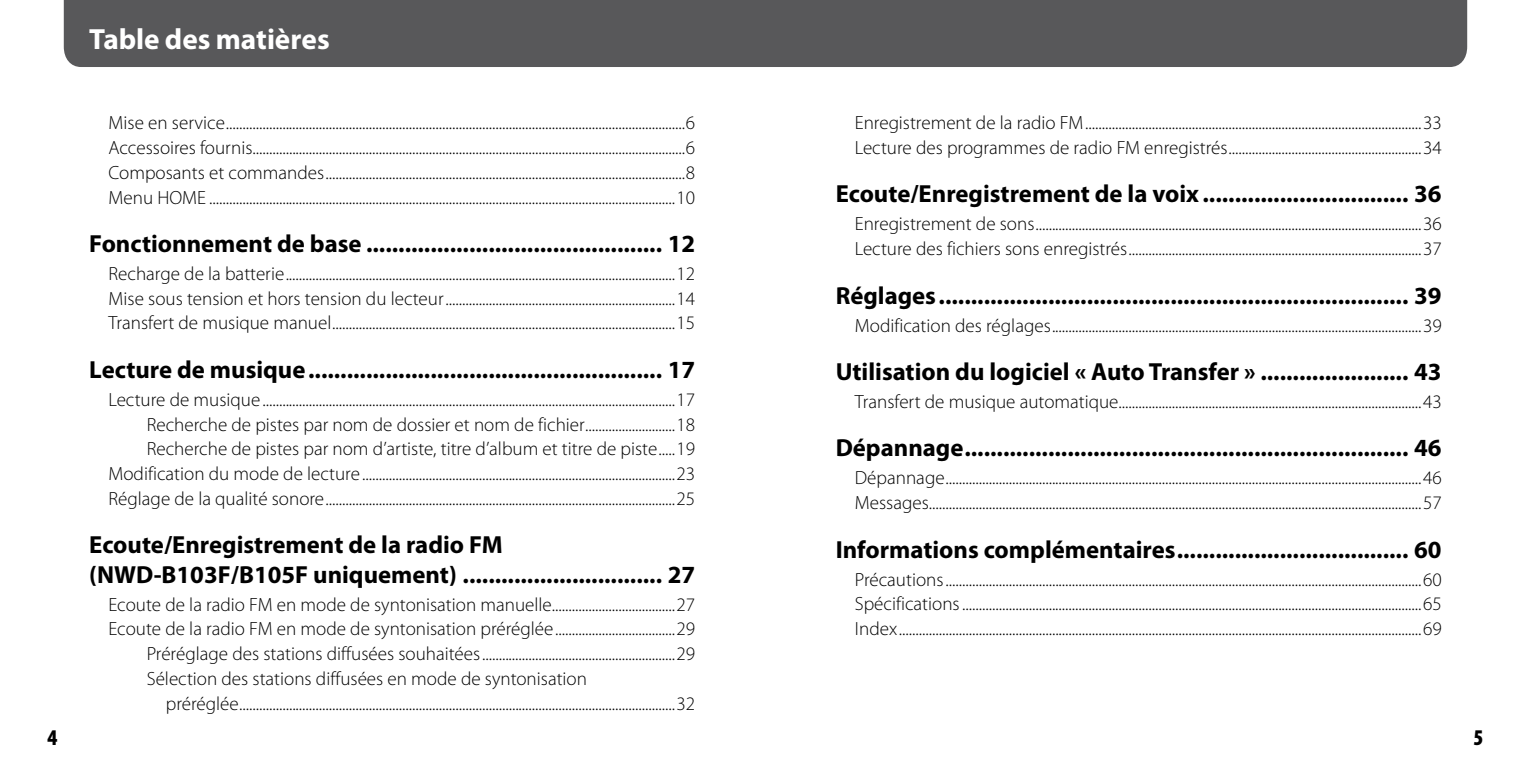
<style>
.page{position:relative;width:1531px;height:766px;background:#fff}
.page>*{position:absolute;margin:0;border:0;box-sizing:border-box;transform-origin:0 0}
.t1{font:700 29.25px "Myriad Pro";color:#fff}
.t2{font:700 24.75px/29.2px "Myriad Pro";color:#000}
.t3{font:300 19.12px/24.8px "Myriad Pro";color:#000}
</style>
<div class="page">
<div style="left:64px;top:0;width:1403px;height:67px;background:#58585a"></div>
<h1 class="t1" style="left:89px;top:20px;width:242px">Table des matières</h1>
<p class="t3" style="left:108px;top:110px;width:588px;text-align:justify">Mise en service..........................................................................................................................................6<br>Accessoires fournis..................................................................................................................................6<br>Composants et commandes............................................................................................................8<br>Menu HOME ............................................................................................................................................10</p>
<p class="t2" style="left:89px;top:228px;width:607px">Fonctionnement de base .............................................. 12</p>
<p class="t3" style="left:108px;top:261px;width:588px;text-align:justify">Recharge de la batterie.....................................................................................................................12<br>Mise sous tension et hors tension du lecteur.....................................................................14<br>Transfert de musique manuel.......................................................................................................15</p>
<p class="t2" style="left:89px;top:354px;width:607px">Lecture de musique....................................................... 17</p>
<p class="t3" style="left:108px;top:387px;width:588px;text-align:right">Lecture de musique............................................................................................................................17<br>Recherche de pistes par nom de dossier et nom de fichier...........................18<br>Recherche de pistes par nom d’artiste, titre d’album et titre de piste.....19<br>Modification du mode de lecture..............................................................................................23<br>Réglage de la qualité sonore.........................................................................................................25</p>
<p class="t2" style="left:89px;top:529px;width:607px">Ecoute/Enregistrement de la radio FM (NWD-B103F/B105F uniquement) ............................... 27</p>
<p class="t3" style="left:108px;top:591px;width:588px">Ecoute de la radio FM en mode de syntonisation manuelle.....................................27</p>
<p class="t3" style="left:108px;top:616px;width:588px">Ecoute de la radio FM en mode de syntonisation préréglée....................................29</p>
<p class="t3" style="left:147px;top:641px;width:550px">Préréglage des stations diffusées souhaitées..........................................................29</p>
<p class="t3" style="left:147px;top:665px;width:442px">Sélection des stations diffusées en mode de syntonisation</p>
<p class="t3" style="left:166px;top:690px;width:531px">préréglée...................................................................................................................................32</p>
<p class="t3" style="left:855px;top:110px;width:588px">Enregistrement de la radio FM.....................................................................................................33<br>Lecture des programmes de radio FM enregistrés..........................................................34</p>
<p class="t2" style="left:836px;top:179px;width:607px">Ecoute/Enregistrement de la voix ................................ 36</p>
<p class="t3" style="left:855px;top:211px;width:588px">Enregistrement de sons....................................................................................................................36<br>Lecture des fichiers sons enregistrés........................................................................................37</p>
<p class="t2" style="left:836px;top:280px;width:607px">Réglages......................................................................... 39</p>
<p class="t3" style="left:855px;top:312px;width:588px">Modification des réglages...............................................................................................................39</p>
<p class="t2" style="left:836px;top:356px;width:607px">Utilisation du logiciel « Auto Transfer » ....................... 43</p>
<p class="t3" style="left:855px;top:389px;width:588px">Transfert de musique automatique...........................................................................................43</p>
<p class="t2" style="left:836px;top:432px;width:607px">Dépannage..................................................................... 46</p>
<p class="t3" style="left:855px;top:465px;width:588px">Dépannage...............................................................................................................................................46<br>Messages....................................................................................................................................................57</p>
<p class="t2" style="left:836px;top:533px;width:607px">Informations complémentaires.................................... 60</p>
<p class="t3" style="left:855px;top:566px;width:588px;text-align:justify">Précautions...............................................................................................................................................60<br>Spécifications..........................................................................................................................................65<br>Index.............................................................................................................................................................69</p>
</div>
